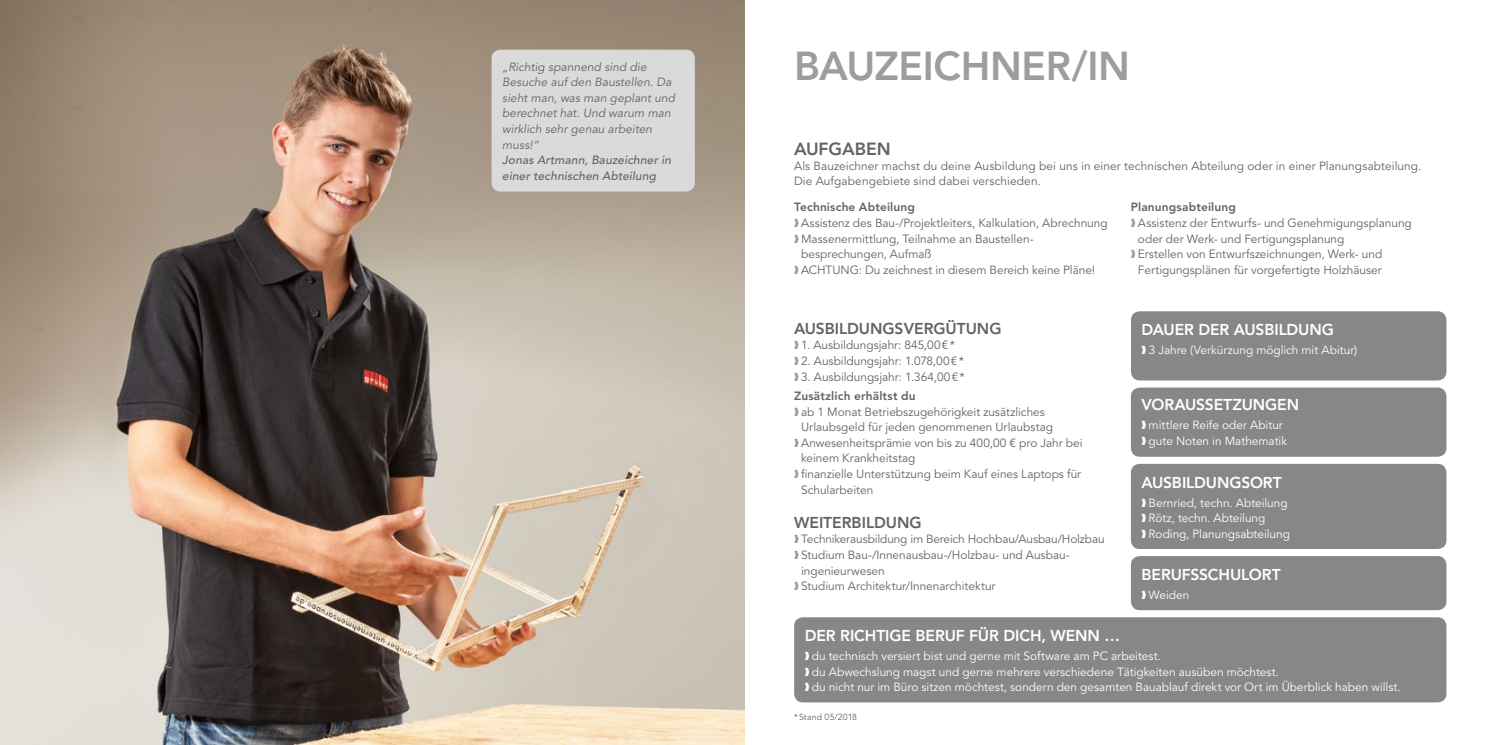
<style>
.page{position:relative;width:1489px;height:745px;background:#fff}
.page>*{position:absolute;margin:0;border:0;box-sizing:border-box;transform-origin:0 0}
.t1{font:800 40px "Avenir LT Std";letter-spacing:-.01em;color:#9c9d9d}
.t2{font:800 17.5px "Avenir LT Std";letter-spacing:-.005em;color:#636362}
.t3{font:800 15.62px "Avenir LT Std";letter-spacing:-.005em;color:#fff}
.t4{font:800 15.62px "Avenir LT Std";color:#636362}
.t5{font:11.88px/15.6px "Avenir LT Std";color:#636362}
.t6{font:11.88px/15.6px "Avenir LT Std";color:#fff}
.t7{font:italic 11.88px/15.6px "Avenir LT Std";letter-spacing:.005em;color:#636362}
.t8{font:800 11.88px "Avenir LT Std";letter-spacing:.015em;color:#636362}
.t9{font:italic 500 11.88px/15.6px "Avenir LT Std";letter-spacing:.015em;color:#636362}
.t10{font:8.75px "Avenir LT Std";letter-spacing:.015em;color:#636362}
.s1{color:#9c9d9d}
</style>
<div class="page">
<img style="left:0;top:0;width:744px;height:744px">
<div style="left:491px;top:50px;width:203px;height:141px;background:#dadada;border-radius:9px"></div>
<div style="left:1130px;top:463px;width:316px;height:85px;background:#878786;border-radius:9px"></div>
<div style="left:1130px;top:555px;width:316px;height:54px;background:#878786;border-radius:9px"></div>
<div style="left:794px;top:617px;width:652px;height:85px;background:#878786;border-radius:9px"></div>
<div style="left:1130px;top:387px;width:316px;height:69px;background:#878786;border-radius:9px"></div>
<div style="left:1130px;top:311px;width:316px;height:69px;background:#878786;border-radius:9px"></div>
<p class="t7" style="left:502px;top:59px;width:174px">„Richtig spannend sind die<br>Besuche auf den Baustellen. Da sieht man, was man geplant und berechnet hat. Und warum man wirklich sehr genau arbeiten muss!“</p>
<p class="t9" style="left:502px;top:153px;width:170px">Jonas Artmann, Bauzeichner in einer technischen Abteilung</p>
<h1 class="t1" style="left:794px;top:42px;width:337px">BAUZEICHNER/IN</h1>
<h2 class="t2" style="left:794px;top:139px;width:98px">AUFGABEN</h2>
<p class="t5" style="left:794px;top:159px;width:629px;line-height:15px">Als Bauzeichner machst du deine Ausbildung bei uns in einer technischen Abteilung oder in einer Planungsabteilung.<br>Die Aufgabengebiete sind dabei verschieden.</p>
<p class="t8" style="left:794px;top:200px;width:122px">TECHNISCHE ABTEILUNG</p>
<p class="t5" style="left:794px;top:215px;width:315px"><span class="s1">❱</span> Assistenz des Bau-/Projektleiters, Kalkulation, Abrechnung</p>
<p class="t5" style="left:794px;top:231px;width:240px"><span class="s1">❱</span> Massenermittlung, Teilnahme an Baustellen-</p>
<p class="t5" style="left:801px;top:247px;width:132px">besprechungen, Aufmaß</p>
<p class="t5" style="left:794px;top:262px;width:303px"><span class="s1">❱</span> ACHTUNG: Du zeichnest in diesem Bereich keine Pläne!</p>
<p class="t8" style="left:1130px;top:200px;width:106px">PLANUNGSABTEILUNG</p>
<p class="t5" style="left:1130px;top:215px;width:282px"><span class="s1">❱</span> Assistenz der Entwurfs- und Genehmigungsplanung</p>
<p class="t5" style="left:1137px;top:231px;width:208px">oder der Werk- und Fertigungsplanung</p>
<p class="t5" style="left:1130px;top:247px;width:253px"><span class="s1">❱</span> Erstellen von Entwurfszeichnungen, Werk- und</p>
<p class="t5" style="left:1137px;top:262px;width:245px">Fertigungsplänen für vorgefertigte Holzhäuser</p>
<h3 class="t4" style="left:794px;top:319px;width:209px">AUSBILDUNGSVERGÜTUNG</h3>
<p class="t5" style="left:794px;top:337px;width:172px"><span class="s1">❱</span> 1. Ausbildungsjahr: 845,00€*<br><span class="s1">❱</span> 2. Ausbildungsjahr: 1.078,00€* <span class="s1">❱</span> 3. Ausbildungsjahr: 1.364,00€*</p>
<p class="t8" style="left:794px;top:388px;width:123px">ZUSÄTZLICH ERHÄLTST DU</p>
<p class="t5" style="left:794px;top:403px;width:252px"><span class="s1">❱</span> ab 1 Monat Betriebszugehörigkeit zusätzliches</p>
<p class="t5" style="left:801px;top:419px;width:253px">Urlaubsgeld für jeden genommenen Urlaubstag</p>
<p class="t5" style="left:794px;top:435px;width:290px"><span class="s1">❱</span> Anwesenheitsprämie von bis zu 400,00 € pro Jahr bei</p>
<p class="t5" style="left:801px;top:450px;width:116px">keinem Krankheitstag</p>
<p class="t5" style="left:794px;top:466px;width:289px"><span class="s1">❱</span> finanzielle Unterstützung beim Kauf eines Laptops für</p>
<p class="t5" style="left:801px;top:482px;width:74px">Schularbeiten</p>
<h3 class="t4" style="left:794px;top:512px;width:129px">WEITERBILDUNG</h3>
<p class="t5" style="left:794px;top:531px;width:312px"><span class="s1">❱</span> Technikerausbildung im Bereich Hochbau/Ausbau/Holzbau</p>
<p class="t5" style="left:794px;top:547px;width:276px"><span class="s1">❱</span> Studium Bau-/Innenausbau-/Holzbau- und Ausbau-</p>
<p class="t5" style="left:801px;top:562px;width:85px">ingenieurwesen</p>
<p class="t5" style="left:794px;top:578px;width:203px"><span class="s1">❱</span> Studium Architektur/Innenarchitektur</p>
<h3 class="t3" style="left:1141px;top:320px;width:194px">DAUER DER AUSBILDUNG</h3>
<p class="t6" style="left:1141px;top:342px;width:217px">❱ 3 Jahre (Verkürzung möglich mit Abitur)</p>
<h3 class="t3" style="left:1141px;top:395px;width:159px">VORAUSSETZUNGEN</h3>
<p class="t6" style="left:1141px;top:417px;width:147px">❱ mittlere Reife oder Abitur ❱ gute Noten in Mathematik</p>
<h3 class="t3" style="left:1141px;top:472px;width:142px">AUSBILDUNGSORT</h3>
<p class="t6" style="left:1141px;top:495px;width:150px">❱ Bernried, techn. Abteilung ❱ Rötz, techn. Abteilung<br>❱ Roding, Planungsabteilung</p>
<h3 class="t3" style="left:1141px;top:564px;width:141px">BERUFSSCHULORT</h3>
<p class="t6" style="left:1141px;top:587px;width:49px">❱ Weiden</p>
<h3 class="t3" style="left:804px;top:626px;width:317px">DER RICHTIGE BERUF FÜR DICH, WENN …</h3>
<p class="t6" style="left:804px;top:648px;width:597px">❱ du technisch versiert bist und gerne mit Software am PC arbeitest.<br>❱ du Abwechslung magst und gerne mehrere verschiedene Tätigkeiten ausüben möchtest.<br>❱ du nicht nur im Büro sitzen möchtest, sondern den gesamten Bauablauf direkt vor Ort im Überblick haben willst.</p>
<p class="t10" style="left:794px;top:711px;width:65px">* Stand 05/2018</p>
</div>
